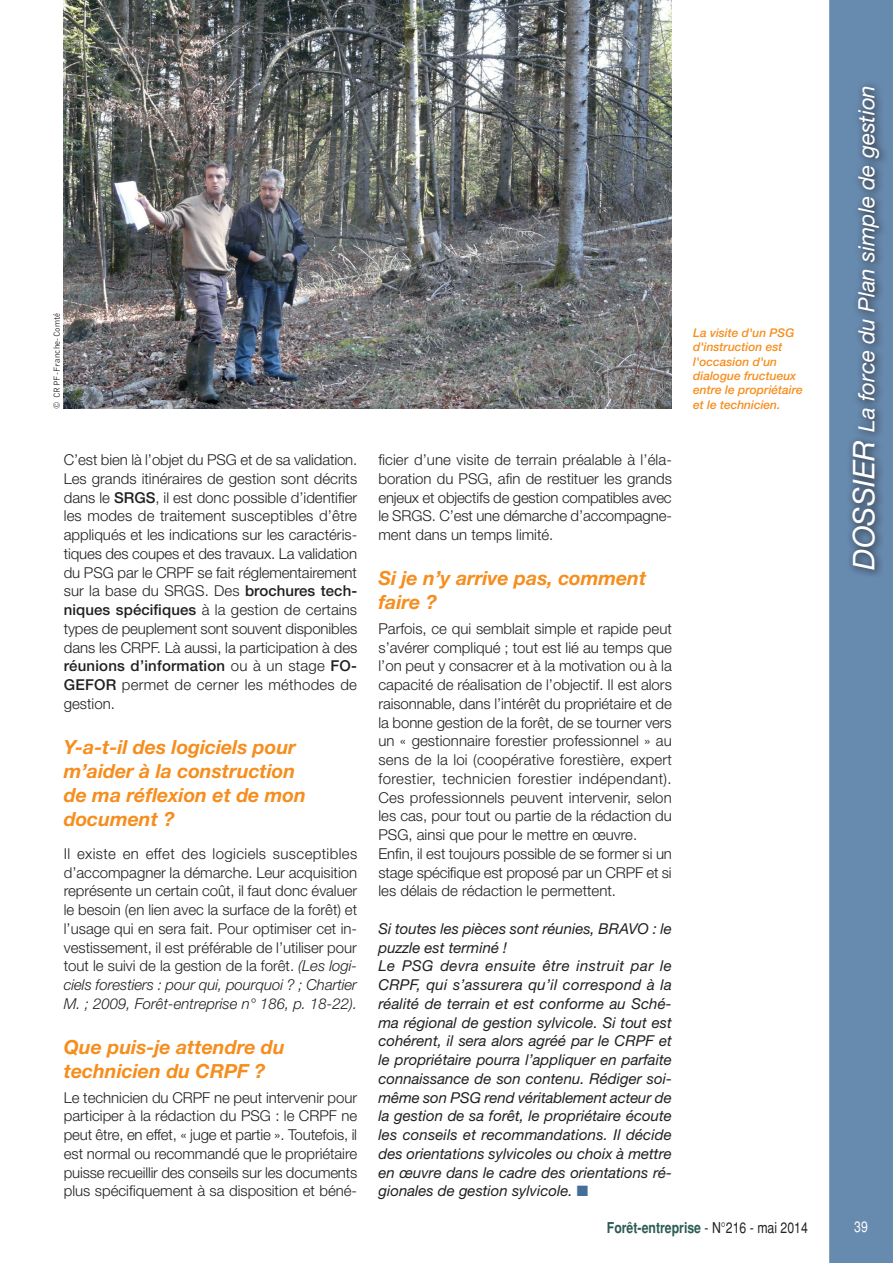
<style>
.page{position:relative;width:893px;height:1263px;background:#fff}
.page>*{position:absolute;margin:0;border:0;box-sizing:border-box;transform-origin:0 0}
.t1{font:italic 22.5px "Helvetica Neue";color:#fff}
.t2{font:italic 700 19.5px/24px "Helvetica Neue";color:#f68e1e}
.t3{font:300 15px/18.8px "Helvetica Neue";color:#231f20;text-align:justify}
.t4{font:italic 15px/18.8px "Helvetica Neue";color:#231f20}
.t5{font:700 condensed 15px "Helvetica";color:#2d5b55}
.t6{font:condensed 15px "Helvetica";color:#fff}
.t7{font:italic 500 12px/14.4px "Helvetica Neue";color:#f68e1e}
.t8{font:9px "Bell Gothic BT";letter-spacing:.025em;color:#231f20}
.s1{font-weight:500}
.s2{font-style:italic}
.s3{color:#436f99}
.s4{font-size:30px}
.s5{font-weight:400;color:#231f20}
</style>
<div class="page">
<div style="left:829px;top:0;width:64px;height:1263px;background:#678aaf"></div>
<svg style="left:846px;top:81px;width:43px;height:498px;background:#5d7b9c"></svg>
<img style="left:64px;top:0;width:608px;height:408px">
<p class="t8" style="left:51px;top:409px;width:98px;rotate:-90deg">© CRPF-Franche-Comté</p>
<p class="t3" style="left:64px;top:450px;width:295px">C’est bien là l’objet du PSG et de sa validation.<br>Les grands itinéraires de gestion sont décrits dans le <span class="s1">SRGS</span>, il est donc possible d’identifier les modes de traitement susceptibles d’être appliqués et les indications sur les caractéris&shy;tiques des coupes et des travaux. La validation du PSG par le CRPF se fait réglementairement sur la base du SRGS. Des <span class="s1">brochures tech&shy;niques spécifiques</span> à la gestion de certains types de peuplement sont souvent disponibles dans les CRPF. Là aussi, la participation à des <span class="s1">réunions d’information</span> ou à un stage <span class="s1">FO-GEFOR</span> permet de cerner les méthodes de gestion.</p>
<h2 class="t2" style="left:64px;top:735px;width:244px">Y-a-t-il des logiciels pour m’aider à la construction de ma réflexion et de mon document ?</h2>
<p class="t3" style="left:64px;top:844px;width:295px">Il existe en effet des logiciels susceptibles d’accompagner la démarche. Leur acquisition représente un certain coût, il faut donc évaluer le besoin (en lien avec la surface de la forêt) et l’usage qui en sera fait. Pour optimiser cet in&shy;vestissement, il est préférable de l’utiliser pour tout le suivi de la gestion de la forêt. <span class="s2">(Les logi&shy;ciels forestiers : pour qui, pourquoi ? ; Chartier M. ; 2009, Forêt-entreprise n° 186, p. 18-22).</span></p>
<h2 class="t2" style="left:64px;top:1035px;width:222px">Que puis-je attendre du technicien du CRPF ?</h2>
<p class="t3" style="left:64px;top:1088px;width:295px">Le technicien du CRPF ne peut intervenir pour participer à la rédaction du PSG : le CRPF ne peut être, en effet, « juge et partie ». Toutefois, il est normal ou recommandé que le propriétaire puisse recueillir des conseils sur les documents plus spécifiquement à sa disposition et béné-</p>
<p class="t3" style="left:378px;top:450px;width:295px">ficier d’une visite de terrain préalable à l’éla&shy;boration du PSG, afin de restituer les grands enjeux et objectifs de gestion compatibles avec le SRGS. C’est une démarche d’accompagne&shy;ment dans un temps limité.</p>
<h2 class="t2" style="left:378px;top:566px;width:269px">Si je n’y arrive pas, comment faire ?</h2>
<p class="t3" style="left:378px;top:619px;width:295px;text-align:left">Parfois, ce qui semblait simple et rapide peut s’avérer compliqué ; tout est lié au temps que l’on peut y consacrer et à la motivation ou à la capacité de réalisation de l’objectif. Il est alors raisonnable, dans l’intérêt du propriétaire et de la bonne gestion de la forêt, de se tourner vers un « gestionnaire forestier professionnel » au sens de la loi (coopérative forestière, expert forestier, technicien forestier indépendant).<br>Ces professionnels peuvent intervenir, selon les cas, pour tout ou partie de la rédaction du PSG, ainsi que pour le mettre en œuvre.<br>Enfin, il est toujours possible de se former si un stage spécifique est proposé par un CRPF et si les délais de rédaction le permettent.</p>
<p class="t4" style="left:378px;top:919px;width:295px">Si toutes les pièces sont réunies, BRAVO : le puzzle est terminé !<br>Le PSG devra ensuite être instruit par le CRPF, qui s’assurera qu’il correspond à la réalité de terrain et est conforme au Sché&shy;ma régional de gestion sylvicole. Si tout est cohérent, il sera alors agréé par le CRPF et le propriétaire pourra l’appliquer en parfaite connaissance de son contenu. Rédiger soi&shy;même son PSG rend véritablement acteur de la gestion de sa forêt, le propriétaire écoute les conseils et recommandations. Il décide des orientations sylvicoles ou choix à mettre en œuvre dans le cadre des orientations ré&shy;gionales de gestion sylvicole. <span class="s3">■</span></p>
<p class="t7" style="left:693px;top:325px;width:111px">La visite d'un PSG d'instruction est l'occasion d'un dialogue fructueux entre le propriétaire et le technicien.</p>
<h1 class="t1" style="left:853px;top:570px;width:486px;rotate:-90deg"><span class="s4">DOSSIER</span> La force du Plan simple de gestion</h1>
<p class="t5" style="left:607px;top:1218px;width:203px">Forêt-entreprise <span class="s5">- N°216 - mai 2014</span></p>
<p class="t6" style="left:854px;top:1218px;width:15px">39</p>
</div>
